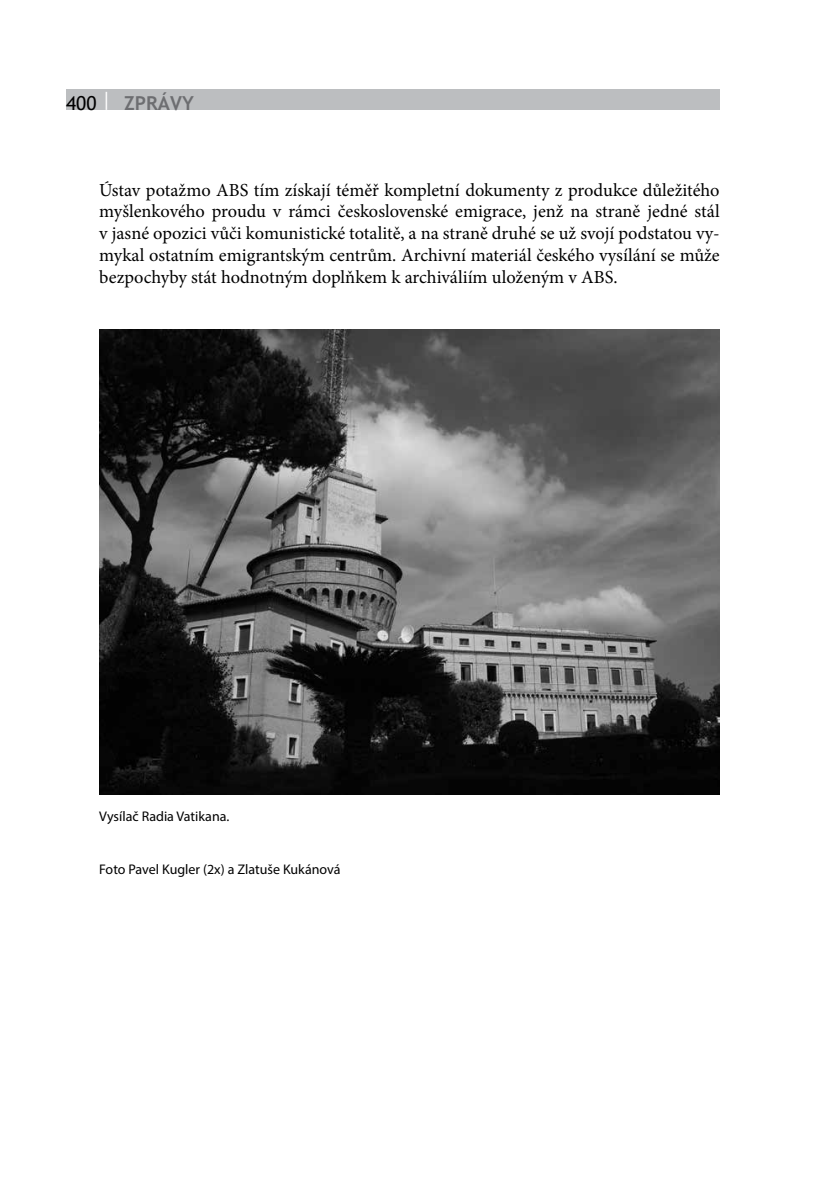
<style>
.page{position:relative;width:819px;height:1191px;background:#fff}
.page>*{position:absolute;margin:0;border:0;box-sizing:border-box;transform-origin:0 0}
.t1{font:700 19.25px "Trebuchet MS";color:#6d6e71}
.t2{font:18.38px/21.9px "Minion Pro";color:#000;text-align:justify}
.t3{font:14px "Myriad Pro";color:#000}
.s1{font-weight:400;color:#000}
</style>
<div class="page">
<div style="left:66px;top:89px;width:653px;height:21px;background:#bcbec0"></div>
<img style="left:99px;top:329px;width:620px;height:465px">
<p class="t1" style="left:66px;top:91px;width:129px"><span class="s1">400</span> <sup>|</sup> ZPRÁVY</p>
<p class="t2" style="left:99px;top:179px;width:622px">Ústav potažmo ABS tím získají téměř kompletní dokumenty z produkce důležitého myšlenkového proudu v rámci československé emigrace, jenž na straně jedné stál v jasné opozici vůči komunistické totalitě, a na straně druhé se už svojí podstatou vy&shy;mykal ostatním emigrantským centrům. Archivní materiál českého vysílání se může bezpochyby stát hodnotným doplňkem k archiváliím uloženým v ABS.</p>
<p class="t3" style="left:99px;top:808px;width:132px">Vysílač Radia Vatikana.</p>
<p class="t3" style="left:99px;top:860px;width:243px">Foto Pavel Kugler (2x) a Zlatuše Kukánová</p>
</div>
